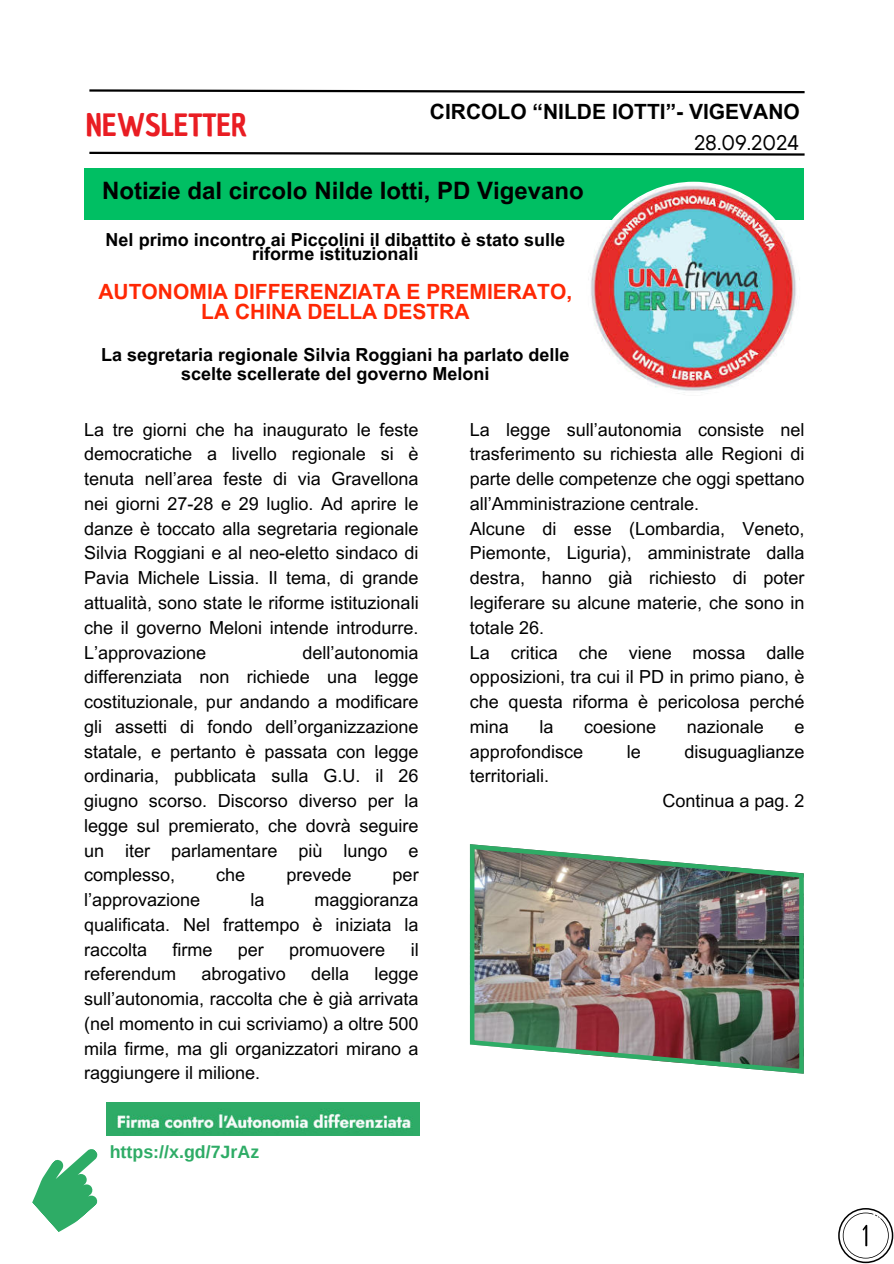
<style>
.page{position:relative;width:894px;height:1264px;background:#fff}
.page>*{position:absolute;margin:0;border:0;box-sizing:border-box;transform-origin:0 0}
.t1{font:30px "Chau Philomene One";color:#e91d23}
.t2{font:700 24px "Arial MT Pro";color:#000}
.t3{font:700 21px/20.2px "Arial MT Pro";color:#ff2804;text-align:center}
.t4{font:700 21px "Arial MT Pro";color:#000}
.t5{font:21px "TT Hoves";color:#000}
.t6{font:18px/24.8px "Arial MT Pro";color:#000;text-align:justify}
.t7{font:700 18px/14.7px "Arial MT Pro";color:#000;text-align:center}
.t8{font:700 17.85px "Arimo";color:#2eac66}
</style>
<div class="page">
<svg style="left:89px;top:89px;width:716px;height:5px"></svg>
<svg style="left:89px;top:151px;width:716px;height:5px"></svg>
<div style="left:84px;top:168px;width:719px;height:52px;background:#00bf63"></div>
<svg style="left:838px;top:1208px;width:55px;height:55px"></svg>
<svg style="left:32px;top:1149px;width:66px;height:83px"></svg>
<img style="left:106px;top:1102px;width:313px;height:33px">
<img style="left:586px;top:182px;width:214px;height:213px;border-radius:50%">
<img style="left:470px;top:844px;width:333px;height:229px">
<h1 class="t1" style="left:86px;top:105px;width:163px">NEWSLETTER</h1>
<p class="t4" style="left:430px;top:100px;width:371px">CIRCOLO “NILDE IOTTI”- VIGEVANO</p>
<p class="t5" style="left:693px;top:129px;width:106px">28.09.2024</p>
<h2 class="t2" style="left:102px;top:176px;width:483px">Notizie dal circolo Nilde Iotti, PD Vigevano</h2>
<p class="t7" style="left:106px;top:233px;width:461px">Nel primo incontro ai Piccolini il dibattito è stato sulle riforme istituzionali</p>
<p class="t3" style="left:98px;top:282px;width:475px">AUTONOMIA DIFFERENZIATA E PREMIERATO,<br>LA CHINA DELLA DESTRA</p>
<p class="t7" style="left:101px;top:345px;width:470px;line-height:19.2px">La segretaria regionale Silvia Roggiani ha parlato delle scelte scellerate del governo Meloni</p>
<p class="t6" style="left:84px;top:418px;width:336px">La tre giorni che ha inaugurato le feste democratiche a livello regionale si è tenuta nell’area feste di via Gravellona nei giorni 27-28 e 29 luglio. Ad aprire le danze è toccato alla segretaria regionale Silvia Roggiani e al neo-eletto sindaco di Pavia Michele Lissia. Il tema, di grande attualità, sono state le riforme istituzionali che il governo Meloni intende introdurre.<br>L’approvazione</p>
<p class="t6" style="left:84px;top:640px;width:336px;text-indent:218px">dell’autonomia differenziata non richiede una legge costituzionale, pur andando a modificare gli assetti di fondo dell’organizzazione statale, e pertanto è passata con legge ordinaria, pubblicata sulla G.U. il 26 giugno scorso. Discorso diverso per la legge sul premierato, che dovrà seguire un iter parlamentare più lungo e complesso,</p>
<p class="t6" style="left:216px;top:863px;width:31px">che</p>
<p class="t6" style="left:286px;top:863px;width:67px">prevede</p>
<p class="t6" style="left:392px;top:863px;width:28px">per</p>
<p class="t6" style="left:84px;top:888px;width:336px;text-indent:230px">maggioranza qualificata. Nel frattempo è iniziata la raccolta</p>
<p class="t6" style="left:84px;top:888px;width:118px">l’approvazione</p>
<p class="t6" style="left:250px;top:888px;width:16px">la</p>
<p class="t6" style="left:172px;top:937px;width:41px">firme</p>
<p class="t6" style="left:238px;top:937px;width:28px">per</p>
<p class="t6" style="left:289px;top:937px;width:98px">promuovere</p>
<p class="t6" style="left:410px;top:937px;width:9px">il</p>
<p class="t6" style="left:84px;top:962px;width:94px">referendum</p>
<p class="t6" style="left:201px;top:962px;width:86px">abrogativo</p>
<p class="t6" style="left:311px;top:962px;width:40px">della</p>
<p class="t6" style="left:84px;top:962px;width:336px;text-indent:290px">legge sull’autonomia, raccolta che è già arrivata (nel momento in cui scriviamo) a oltre 500 mila firme, ma gli organizzatori mirano a raggiungere il milione.</p>
<p class="t8" style="left:110px;top:1139px;width:151px">https://x.gd/7JrAz</p>
<p class="t6" style="left:470px;top:418px;width:336px;text-align:left">La legge sull’autonomia consiste nel trasferimento su richiesta alle Regioni di parte delle competenze che oggi spettano all’Amministrazione centrale.<br>Alcune di esse (Lombardia, Veneto, Piemonte, Liguria), amministrate dalla destra, hanno già richiesto di poter legiferare su alcune materie, che sono in totale 26.<br>La critica che viene mossa dalle opposizioni, tra cui il PD in primo piano, è che questa riforma è pericolosa perché mina</p>
<p class="t6" style="left:539px;top:715px;width:16px">la</p>
<p class="t6" style="left:584px;top:715px;width:74px">coesione</p>
<p class="t6" style="left:686px;top:715px;width:79px">nazionale</p>
<p class="t6" style="left:794px;top:715px;width:12px">e</p>
<p class="t6" style="left:470px;top:739px;width:115px">approfondisce</p>
<p class="t6" style="left:626px;top:739px;width:16px">le</p>
<p class="t6" style="left:684px;top:739px;width:122px">disuguaglianze</p>
<p class="t6" style="left:470px;top:764px;width:81px">territoriali.</p>
<p class="t6" style="left:662px;top:789px;width:144px">Continua a pag. 2</p>
</div>
